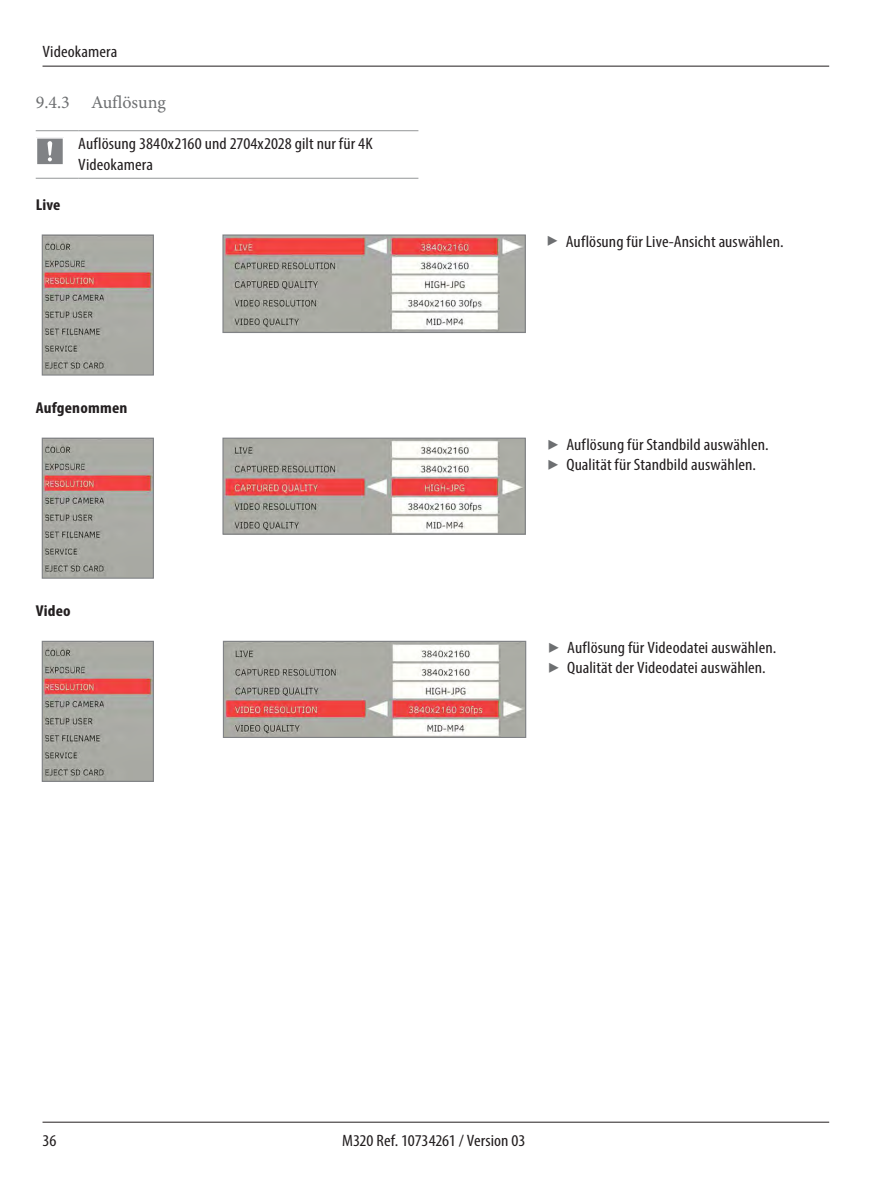
<style>
.page{position:relative;width:893px;height:1191px;background:#fff}
.page>*{position:absolute;margin:0;border:0;box-sizing:border-box;transform-origin:0 0}
.t1{font:18px "Minion Pro";color:#6d6f71}
.Leica_Grundtext{font:condensed 16.5px/20.2px "Myriad Pro";letter-spacing:.005em;color:#231f20;scale:1.1 1}
.Leica_Überschrift_E{font:700 condensed 15.75px "Myriad Pro";letter-spacing:.01em;color:#231f20;scale:1.1 1}
</style>
<div class="page">
<hr style="left:43px;top:66px;width:786px;height:1px;background:#231f20">
<hr style="left:43px;top:1121px;width:786px;height:1px;background:#231f20">
<hr style="left:36px;top:130px;width:42px;height:1px;background:#949698">
<hr style="left:78px;top:130px;width:340px;height:1px;background:#949698">
<hr style="left:36px;top:178px;width:42px;height:1px;background:#949698">
<hr style="left:78px;top:178px;width:340px;height:1px;background:#949698">
<svg style="left:36px;top:137px;width:28px;height:28px"></svg>
<img style="left:44px;top:236px;width:108px;height:137px">
<div style="left:42px;top:234px;width:112px;height:141px;border:1px solid #808285"></div>
<img style="left:224px;top:236px;width:300px;height:95px">
<div style="left:222px;top:234px;width:304px;height:99px;border:1px solid #808285"></div>
<img style="left:44px;top:439px;width:108px;height:138px">
<div style="left:42px;top:437px;width:112px;height:142px;border:1px solid #808285"></div>
<img style="left:224px;top:439px;width:300px;height:93px">
<div style="left:222px;top:437px;width:304px;height:97px;border:1px solid #808285"></div>
<img style="left:44px;top:643px;width:108px;height:137px">
<div style="left:42px;top:641px;width:112px;height:141px;border:1px solid #808285"></div>
<img style="left:225px;top:643px;width:299px;height:93px">
<div style="left:223px;top:641px;width:303px;height:97px;border:1px solid #808285"></div>
<p class="Leica_Grundtext" style="left:43px;top:41px;width:70px">Videokamera</p>
<p class="t1" style="left:36px;top:90px;width:132px">9.4.3 Auflösung</p>
<p class="Leica_Grundtext" style="left:78px;top:134px;width:269px">Auflösung 3840x2160 und 2704x2028 gilt nur für 4K<br>Videokamera</p>
<p class="Leica_Überschrift_E" style="left:36px;top:195px;width:24px">Live</p>
<p class="Leica_Überschrift_E" style="left:36px;top:398px;width:85px">Aufgenommen</p>
<p class="Leica_Überschrift_E" style="left:36px;top:601px;width:33px">Video</p>
<p class="Leica_Grundtext" style="left:566px;top:231px;width:199px">Auflösung für Live-Ansicht auswählen.</p>
<p class="Leica_Grundtext" style="left:566px;top:434px;width:185px">Auflösung für Standbild auswählen.</p>
<p class="Leica_Grundtext" style="left:566px;top:454px;width:174px">Qualität für Standbild auswählen.</p>
<p class="Leica_Grundtext" style="left:567px;top:637px;width:191px">Auflösung für Videodatei auswählen.</p>
<p class="Leica_Grundtext" style="left:567px;top:657px;width:182px">Qualität der Videodatei auswählen.</p>
<p class="Leica_Grundtext" style="left:43px;top:1130px;width:14px">36</p>
<p class="Leica_Grundtext" style="left:342px;top:1130px;width:168px">M320 Ref. 10734261 / Version 03</p>
</div>
